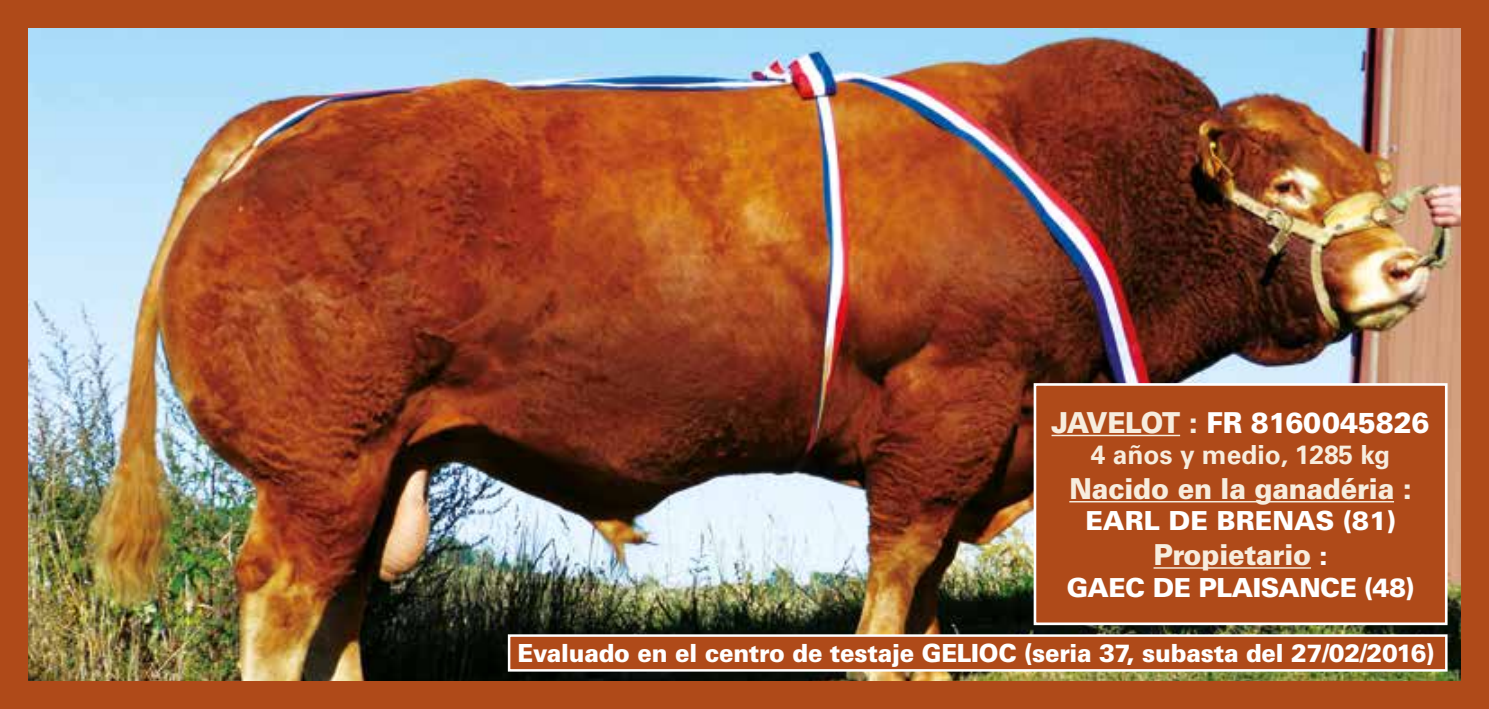
<style>
.page{position:relative;width:1489px;height:709px;background:#fff}
.page>*{position:absolute;margin:0;border:0;box-sizing:border-box;transform-origin:0 0}
.t1{font:900 29px "Univers LT Std";letter-spacing:-.01em;color:#f7edde;scale:.94 1}
.t2{font:900 29px "Univers LT Std";letter-spacing:-.01em;color:#fff;scale:.94 1}
.t3{font:900 26.25px "Univers LT Std";letter-spacing:-.02em;color:#fff}
.t4{font:700 26.25px "Univers LT Std";color:#f7edde}
.t5{font:900 26.25px "Univers LT Std";color:#fff}
.t6{font:900 25px "Univers LT Std";letter-spacing:-.01em;color:#fff;scale:.95 1}
.s1{color:#f7edde}
.s2{font-size:26.25px;color:#fff}
</style>
<div class="page">
<div style="left:0;top:0;width:1488px;height:709px;background:#af4a19"></div>
<img style="left:28px;top:28px;width:1432px;height:652px">
<div style="left:1034px;top:384px;width:411px;height:240px;background:#af4a19"></div>
<hr style="left:1051px;top:435px;width:128px;height:1px;background:#f7edde">
<hr style="left:1069px;top:501px;width:324px;height:1px;background:#f7edde">
<hr style="left:1153px;top:567px;width:157px;height:1px;background:#f7edde">
<div style="left:1033px;top:383px;width:414px;height:242px;border:3px solid #fff"></div>
<div style="left:509px;top:635px;width:937px;height:35px;background:#af4a19"></div>
<div style="left:508px;top:634px;width:939px;height:37px;border:2px solid #fff"></div>
<p class="t2" style="left:1051px;top:404px;width:404px"><span class="s1">JAVELOT :</span> FR 8160045826</p>
<p class="t4" style="left:1090px;top:439px;width:301px">4 años y medio, 1285 kg</p>
<p class="t1" style="left:1069px;top:470px;width:366px">Nacido en la ganadéria :</p>
<p class="t5" style="left:1085px;top:504px;width:312px">EARL DE BRENAS (81)</p>
<p class="t1" style="left:1153px;top:536px;width:187px">Propietario <span class="s2">:</span></p>
<p class="t3" style="left:1066px;top:570px;width:349px">GAEC DE PLAISANCE (48)</p>
<p class="t6" style="left:517px;top:637px;width:966px">Evaluado en el centro de testaje GELIOC (seria 37, subasta del 27/02/2016)</p>
</div>
